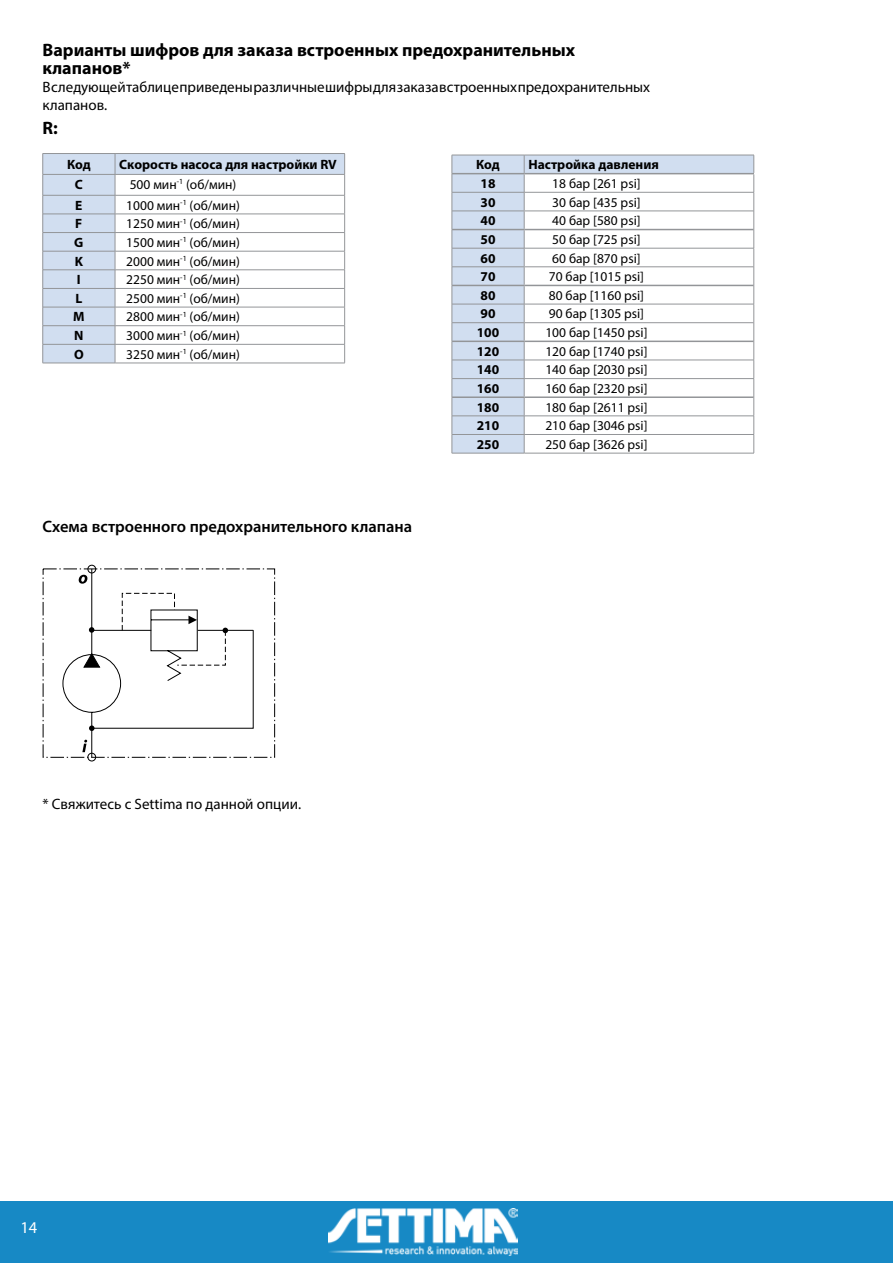
<style>
.page{position:relative;width:893px;height:1263px;background:#fff}
.page>*{position:absolute;margin:0;border:0;box-sizing:border-box;transform-origin:0 0}
.t1{font:700 18px/18px "Myriad Pro";color:#000}
.t2{font:600 16.5px "Myriad Pro";color:#000}
.t3{font:16.5px "Myriad Pro";color:#fff}
.t4{font:15px/18px "Myriad Pro";color:#000}
.t5{font:13.5px "Myriad Pro";color:#000}
.t6{font:700 13.5px "Myriad Pro";color:#000}
</style>
<div class="page">
<div style="left:0;top:1202px;width:893px;height:61px;background:#1789c5"></div>
<img style="left:329px;top:1208px;width:188px;height:48px">
<svg style="left:453px;top:156px;width:301px;height:297px"></svg>
<hr style="left:524px;top:173px;width:230px;height:1px;background:#939598">
<hr style="left:524px;top:229px;width:230px;height:1px;background:#939598">
<hr style="left:524px;top:285px;width:230px;height:1px;background:#939598">
<hr style="left:524px;top:341px;width:230px;height:1px;background:#939598">
<hr style="left:524px;top:396px;width:230px;height:2px;background:#939598">
<hr style="left:524px;top:192px;width:230px;height:1px;background:#939598">
<hr style="left:524px;top:248px;width:230px;height:1px;background:#939598">
<hr style="left:524px;top:304px;width:230px;height:1px;background:#939598">
<hr style="left:524px;top:360px;width:230px;height:1px;background:#939598">
<hr style="left:524px;top:378px;width:230px;height:1px;background:#939598">
<hr style="left:524px;top:416px;width:230px;height:1px;background:#939598">
<hr style="left:524px;top:434px;width:230px;height:1px;background:#939598">
<hr style="left:452px;top:155px;width:72px;height:1px;background:#939598">
<hr style="left:524px;top:155px;width:230px;height:1px;background:#939598">
<hr style="left:452px;top:173px;width:72px;height:1px;background:#939598">
<hr style="left:452px;top:192px;width:72px;height:1px;background:#939598">
<hr style="left:452px;top:211px;width:72px;height:1px;background:#939598">
<svg style="left:754px;top:155px;width:1px;height:298px"></svg>
<hr style="left:524px;top:453px;width:230px;height:1px;background:#939598">
<hr style="left:452px;top:229px;width:72px;height:1px;background:#939598">
<hr style="left:452px;top:248px;width:72px;height:1px;background:#939598">
<hr style="left:452px;top:266px;width:72px;height:1px;background:#939598">
<hr style="left:452px;top:285px;width:72px;height:1px;background:#939598">
<hr style="left:452px;top:304px;width:72px;height:1px;background:#939598">
<hr style="left:524px;top:211px;width:230px;height:1px;background:#939598">
<hr style="left:452px;top:322px;width:72px;height:1px;background:#939598">
<hr style="left:452px;top:341px;width:72px;height:1px;background:#939598">
<hr style="left:452px;top:360px;width:72px;height:1px;background:#939598">
<hr style="left:524px;top:266px;width:230px;height:1px;background:#939598">
<hr style="left:452px;top:378px;width:72px;height:1px;background:#939598">
<hr style="left:452px;top:396px;width:72px;height:2px;background:#939598">
<hr style="left:452px;top:416px;width:72px;height:1px;background:#939598">
<svg style="left:452px;top:155px;width:1px;height:298px"></svg>
<hr style="left:452px;top:434px;width:72px;height:1px;background:#939598">
<hr style="left:452px;top:453px;width:72px;height:1px;background:#939598">
<svg style="left:524px;top:155px;width:1px;height:298px"></svg>
<hr style="left:524px;top:322px;width:230px;height:1px;background:#939598">
<svg style="left:43px;top:154px;width:301px;height:209px"></svg>
<hr style="left:43px;top:174px;width:72px;height:1px;background:#939598">
<hr style="left:115px;top:174px;width:230px;height:1px;background:#939598">
<hr style="left:43px;top:195px;width:72px;height:1px;background:#939598">
<hr style="left:115px;top:195px;width:230px;height:1px;background:#939598">
<hr style="left:43px;top:214px;width:72px;height:1px;background:#939598">
<hr style="left:115px;top:214px;width:230px;height:1px;background:#939598">
<hr style="left:43px;top:232px;width:72px;height:1px;background:#939598">
<hr style="left:115px;top:232px;width:230px;height:1px;background:#939598">
<hr style="left:43px;top:251px;width:72px;height:1px;background:#939598">
<hr style="left:115px;top:251px;width:230px;height:1px;background:#939598">
<hr style="left:43px;top:270px;width:72px;height:1px;background:#939598">
<hr style="left:115px;top:270px;width:230px;height:1px;background:#939598">
<hr style="left:43px;top:288px;width:72px;height:1px;background:#939598">
<hr style="left:115px;top:288px;width:230px;height:1px;background:#939598">
<hr style="left:43px;top:307px;width:72px;height:1px;background:#939598">
<hr style="left:115px;top:307px;width:230px;height:1px;background:#939598">
<hr style="left:43px;top:325px;width:72px;height:1px;background:#939598">
<hr style="left:115px;top:325px;width:230px;height:1px;background:#939598">
<hr style="left:43px;top:344px;width:72px;height:1px;background:#939598">
<hr style="left:115px;top:344px;width:230px;height:1px;background:#939598">
<hr style="left:43px;top:153px;width:72px;height:1px;background:#939598">
<hr style="left:115px;top:153px;width:230px;height:1px;background:#939598">
<svg style="left:344px;top:154px;width:1px;height:209px"></svg>
<hr style="left:115px;top:363px;width:230px;height:1px;background:#939598">
<svg style="left:42px;top:154px;width:1px;height:209px"></svg>
<hr style="left:43px;top:363px;width:72px;height:1px;background:#939598">
<svg style="left:115px;top:154px;width:1px;height:209px"></svg>
<div style="left:43px;top:568px;width:232px;height:190px;border:1px dashed #000"></div>
<svg style="left:62px;top:564px;width:192px;height:198px"></svg>
<hr style="left:198px;top:630px;width:55px;height:1px;background:#000">
<hr style="left:91px;top:630px;width:60px;height:1px;background:#000">
<h1 class="t1" style="left:43px;top:40px;width:534px">Варианты шифров для заказа встроенных предохранительных клапанов*</h1>
<p class="t4" style="left:43px;top:78px;width:609px">В следующей таблице приведены различные шифры для заказа встроенных предохранительных клапанов.</p>
<h1 class="t1" style="left:43px;top:118px;width:17px">R:</h1>
<p class="t6" style="left:67px;top:156px;width:25px">Код</p>
<p class="t6" style="left:119px;top:156px;width:219px">Скорость насоса для настройки RV</p>
<p class="t6" style="left:75px;top:175px;width:10px">C</p>
<p class="t5" style="left:130px;top:176px;width:108px">500 мин<sup>-1</sup> (об/мин)</p>
<p class="t6" style="left:75px;top:196px;width:9px">E</p>
<p class="t5" style="left:126px;top:197px;width:115px">1000 мин<sup>-1</sup> (об/мин)</p>
<p class="t6" style="left:75px;top:215px;width:9px">F</p>
<p class="t5" style="left:126px;top:215px;width:115px">1250 мин<sup>-1</sup> (об/мин)</p>
<p class="t6" style="left:74px;top:234px;width:11px">G</p>
<p class="t5" style="left:126px;top:234px;width:115px">1500 мин<sup>-1</sup> (об/мин)</p>
<p class="t6" style="left:75px;top:252px;width:10px">K</p>
<p class="t5" style="left:126px;top:253px;width:115px">2000 мин<sup>-1</sup> (об/мин)</p>
<p class="t6" style="left:77px;top:271px;width:5px">I</p>
<p class="t5" style="left:126px;top:271px;width:115px">2250 мин<sup>-1</sup> (об/мин)</p>
<p class="t6" style="left:75px;top:289px;width:8px">L</p>
<p class="t5" style="left:126px;top:290px;width:115px">2500 мин<sup>-1</sup> (об/мин)</p>
<p class="t6" style="left:73px;top:308px;width:13px">M</p>
<p class="t5" style="left:126px;top:309px;width:115px">2800 мин<sup>-1</sup> (об/мин)</p>
<p class="t6" style="left:74px;top:327px;width:11px">N</p>
<p class="t5" style="left:126px;top:327px;width:115px">3000 мин<sup>-1</sup> (об/мин)</p>
<p class="t6" style="left:74px;top:345px;width:11px">O</p>
<p class="t5" style="left:126px;top:346px;width:115px">3250 мин<sup>-1</sup> (об/мин)</p>
<p class="t2" style="left:43px;top:516px;width:371px">Схема встроенного предохранительного клапана</p>
<p class="t6" style="left:476px;top:156px;width:25px">Код</p>
<p class="t6" style="left:528px;top:156px;width:132px">Настройка давления</p>
<p class="t6" style="left:481px;top:175px;width:16px">18</p>
<p class="t5" style="left:552px;top:175px;width:90px">18 бар [261 psi]</p>
<p class="t6" style="left:481px;top:193px;width:16px">30</p>
<p class="t5" style="left:552px;top:194px;width:90px">30 бар [435 psi]</p>
<p class="t6" style="left:481px;top:212px;width:16px">40</p>
<p class="t5" style="left:552px;top:212px;width:90px">40 бар [580 psi]</p>
<p class="t6" style="left:481px;top:231px;width:16px">50</p>
<p class="t5" style="left:552px;top:231px;width:90px">50 бар [725 psi]</p>
<p class="t6" style="left:481px;top:249px;width:16px">60</p>
<p class="t5" style="left:552px;top:250px;width:90px">60 бар [870 psi]</p>
<p class="t6" style="left:481px;top:268px;width:16px">70</p>
<p class="t5" style="left:549px;top:268px;width:97px">70 бар [1015 psi]</p>
<p class="t6" style="left:481px;top:286px;width:16px">80</p>
<p class="t5" style="left:549px;top:287px;width:97px">80 бар [1160 psi]</p>
<p class="t6" style="left:481px;top:305px;width:16px">90</p>
<p class="t5" style="left:549px;top:306px;width:97px">90 бар [1305 psi]</p>
<p class="t6" style="left:477px;top:324px;width:24px">100</p>
<p class="t5" style="left:545px;top:324px;width:104px">100 бар [1450 psi]</p>
<p class="t6" style="left:477px;top:342px;width:24px">120</p>
<p class="t5" style="left:545px;top:343px;width:104px">120 бар [1740 psi]</p>
<p class="t6" style="left:477px;top:361px;width:24px">140</p>
<p class="t5" style="left:545px;top:361px;width:104px">140 бар [2030 psi]</p>
<p class="t6" style="left:477px;top:380px;width:24px">160</p>
<p class="t5" style="left:545px;top:380px;width:104px">160 бар [2320 psi]</p>
<p class="t6" style="left:477px;top:398px;width:24px">180</p>
<p class="t5" style="left:545px;top:399px;width:104px">180 бар [2611 psi]</p>
<p class="t6" style="left:477px;top:417px;width:24px">210</p>
<p class="t5" style="left:545px;top:417px;width:104px">210 бар [3046 psi]</p>
<p class="t6" style="left:477px;top:435px;width:24px">250</p>
<p class="t5" style="left:545px;top:436px;width:104px">250 бар [3626 psi]</p>
<p class="t4" style="left:43px;top:794px;width:260px">* Свяжитесь с Settima по данной опции.</p>
<p class="t3" style="left:20px;top:1217px;width:18px">14</p>
</div>
